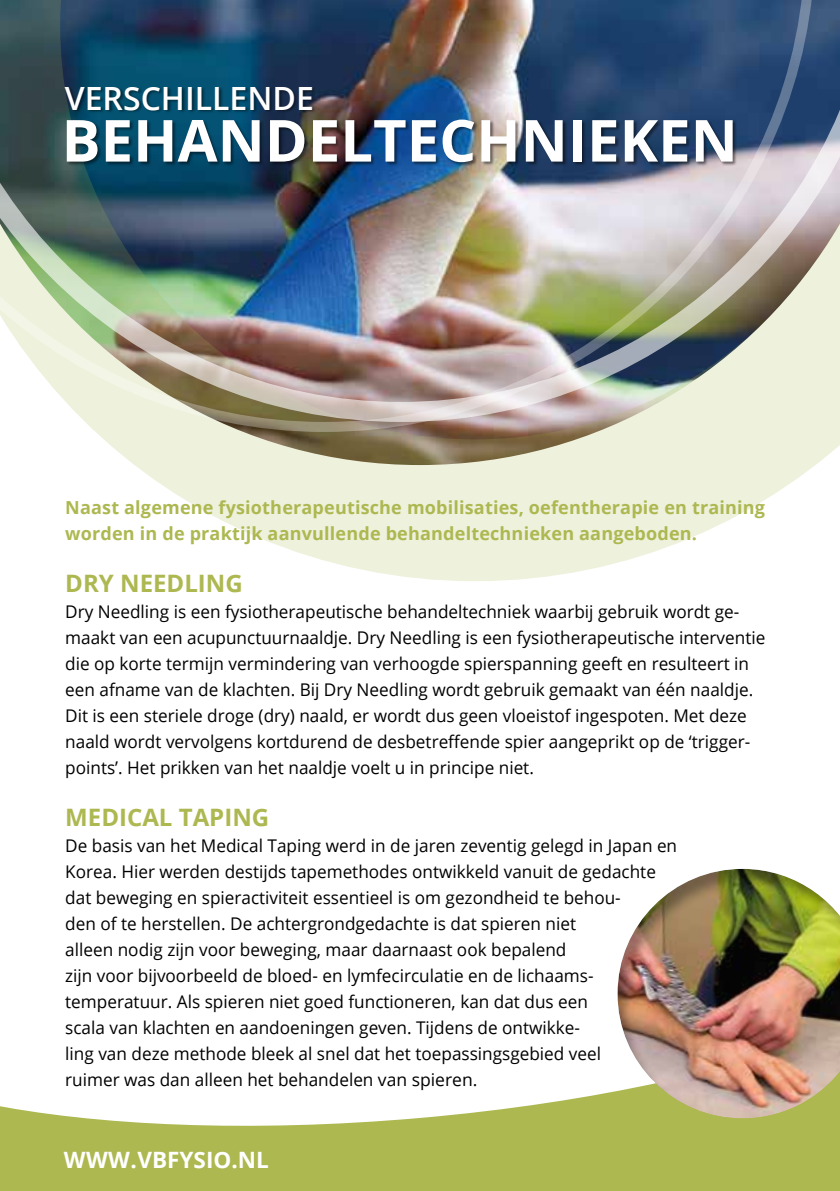
<style>
.page{position:relative;width:840px;height:1191px;background:#fff}
.page>*{position:absolute;margin:0;border:0;box-sizing:border-box;transform-origin:0 0}
.t1{font:700 58px "Open Sans";color:#fff}
.t2{font:600 32px "Open Sans";color:#fff}
.t3{font:700 24px "Open Sans";color:#adb851}
.t4{font:700 22.4px "Open Sans";color:#fff}
.t5{font:700 18px/26px "Open Sans";letter-spacing:.01em;color:#adb851}
.t6{font:17.6px/26px "Open Sans";color:#000}
</style>
<div class="page">
<svg style="left:0;top:1091px;width:839px;height:100px;fill:#adb851"></svg>
<svg style="left:96px;top:422px;width:743px;height:159px"></svg>
<div style="left:615px;top:867px;width:224px;height:252px;background:#000;opacity:.35"></div>
<svg style="left:814px;top:0;width:25px;height:422px;background:#a6afb5"></svg>
<img style="left:0;top:0;width:814px;height:432px">
<h2 class="t2" style="left:65px;top:76px;width:250px">VERSCHILLENDE</h2>
<h1 class="t1" style="left:62px;top:100px;width:677px">BEHANDELTECHNIEKEN</h1>
<p class="t5" style="left:65px;top:494px;width:701px">Naast algemene fysiotherapeutische mobilisaties, oefentherapie en training worden in de praktijk aanvullende behandeltechnieken aangeboden.</p>
<h3 class="t3" style="left:65px;top:566px;width:179px">DRY NEEDLING</h3>
<p class="t6" style="left:65px;top:598px;width:701px">Dry Needling is een fysiotherapeutische behandeltechniek waarbij gebruik wordt ge&shy;maakt van een acupunctuurnaaldje. Dry Needling is een fysiotherapeutische interventie die op korte termijn vermindering van verhoogde spierspanning geeft en resulteert in een afname van de klachten. Bij Dry Needling wordt gebruik gemaakt van één naaldje.<br>Dit is een steriele droge (dry) naald, er wordt dus geen vloeistof ingespoten. Met deze naald wordt vervolgens kortdurend de desbetreffende spier aangeprikt op de ‘trigger&shy;points’. Het prikken van het naaldje voelt u in principe niet.</p>
<h3 class="t3" style="left:65px;top:800px;width:205px">MEDICAL TAPING</h3>
<p class="t6" style="left:65px;top:832px;width:613px">De basis van het Medical Taping werd in de jaren zeventig gelegd in Japan en Korea. Hier werden destijds tapemethodes ontwikkeld vanuit de gedachte dat beweging en spieractiviteit essentieel is om gezondheid te behou-<br>den of te herstellen. De achtergrondgedachte is dat spieren niet<br>alleen nodig zijn voor beweging, maar daarnaast ook bepalend<br>zijn voor bijvoorbeeld de bloed- en lymfecirculatie en de lichaams&shy;temperatuur. Als spieren niet goed functioneren, kan dat dus een<br>scala van klachten en aandoeningen geven. Tijdens de ontwikke-<br>ling van deze methode bleek al snel dat het toepassingsgebied veel<br>ruimer was dan alleen het behandelen van spieren.</p>
<p class="t4" style="left:64px;top:1144px;width:206px">WWW.VBFYSIO.NL</p>
</div>
